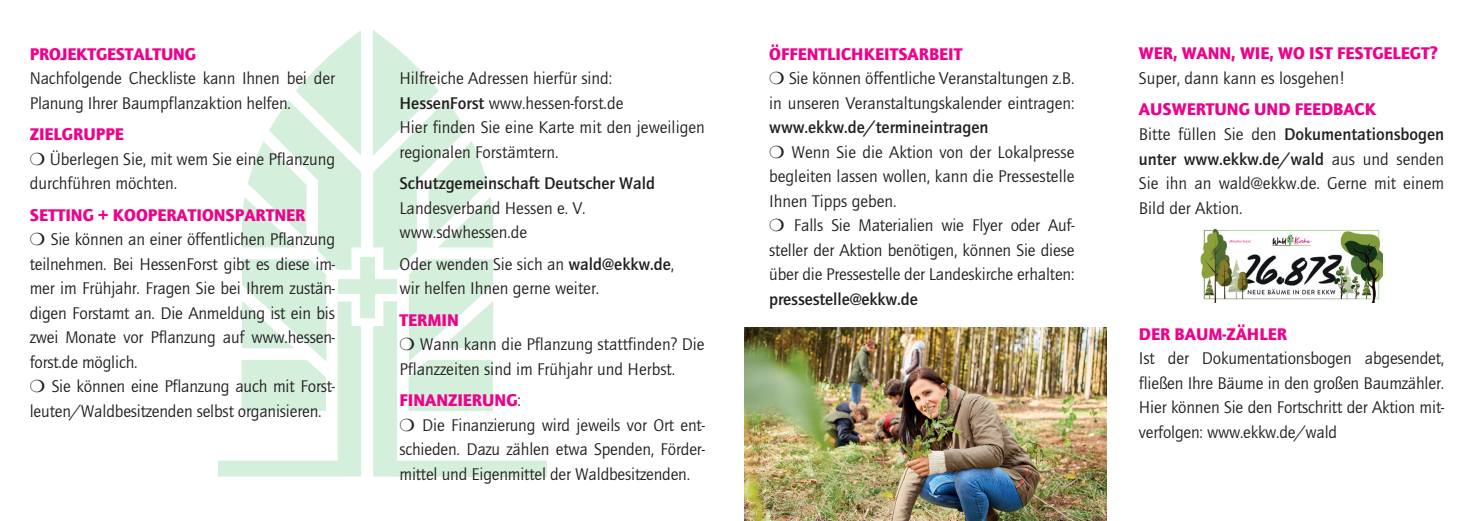
<style>
.page{position:relative;width:1474px;height:521px;background:#fff}
.page>*{position:absolute;margin:0;border:0;box-sizing:border-box;transform-origin:0 0}
.t1{font:17.5px/24.5px "Quay Itc T";letter-spacing:-.01em;color:#231f20}
.t2{font:900 17.5px "Quay Itc T";color:#ed028c}
.t3{font:700 17.5px "Quay Itc T";color:#231f20}
.s1{font-weight:900;color:#ed028c}
.s2{font-weight:700}
</style>
<div class="page">
<svg style="left:218px;top:30px;width:329px;height:447px"></svg>
<img style="left:1200px;top:228px;width:182px;height:75px">
<img style="left:744px;top:327px;width:362px;height:194px">
<p class="t2" style="left:30px;top:44px;width:168px">PROJEKTGESTALTUNG</p>
<p class="t1" style="left:30px;top:66px;width:307px">Nachfolgende Checkliste kann Ihnen bei der<br>Planung Ihrer Baumpflanzaktion helfen.</p>
<p class="t1" style="left:30px;top:122px;width:307px"><span class="s1">ZIELGRUPPE<br></span>❍ Überlegen Sie, mit wem Sie eine Pflanzung durchführen möchten.</p>
<p class="t1" style="left:30px;top:202px;width:307px"><span class="s1">SETTING + KOOPERATIONSPARTNER<br></span>❍ Sie können an einer öffentlichen Pflanzung teilnehmen. Bei HessenForst gibt es diese im&shy;mer im Frühjahr. Fragen Sie bei Ihrem zustän&shy;digen Forstamt an. Die Anmeldung ist ein bis zwei Monate vor Pflanzung auf www.hessen&shy;forst.de möglich.<br>❍ Sie können eine Pflanzung auch mit Forst&shy;leuten/Waldbesitzenden selbst organisieren.</p>
<p class="t1" style="left:399px;top:66px;width:307px">Hilfreiche Adressen hierfür sind:<br><span class="s2">HessenForst</span> www.hessen-forst.de<br>Hier finden Sie eine Karte mit den jeweiligen regionalen Forstämtern.</p>
<p class="t3" style="left:399px;top:173px;width:257px">Schutzgemeinschaft Deutscher Wald</p>
<p class="t1" style="left:399px;top:195px;width:187px">Landesverband Hessen e. V. www.sdwhessen.de</p>
<p class="t1" style="left:399px;top:251px;width:276px">Oder wenden Sie sich an <span class="s2">wald@ekkw.de</span>, wir helfen Ihnen gerne weiter.</p>
<p class="t1" style="left:399px;top:307px;width:307px"><span class="s1">TERMIN<br></span>❍ Wann kann die Pflanzung stattfinden? Die<br>Pflanzzeiten sind im Frühjahr und Herbst.</p>
<p class="t1" style="left:399px;top:388px;width:307px"><span class="s1">FINANZIERUNG</span>:<br>❍ Die Finanzierung wird jeweils vor Ort ent&shy;schieden. Dazu zählen etwa Spenden, Förder&shy;mittel und Eigenmittel der Waldbesitzenden.</p>
<p class="t1" style="left:769px;top:41px;width:307px"><span class="s1">ÖFFENTLICHKEITSARBEIT<br></span>❍ Sie können öffentliche Veranstaltungen z.B. in unseren Veranstaltungskalender eintragen:</p>
<p class="t1" style="left:769px;top:115px;width:307px"><span class="s2">www.ekkw.de/termineintragen<br></span>❍ Wenn Sie die Aktion von der Lokalpresse begleiten lassen wollen, kann die Pressestelle Ihnen Tipps geben.<br>❍ Falls Sie Materialien wie Flyer oder Auf&shy;steller der Aktion benötigen, können Sie diese über die Pressestelle der Landeskirche erhalten:</p>
<p class="t3" style="left:769px;top:289px;width:150px">pressestelle@ekkw.de</p>
<p class="t2" style="left:1138px;top:43px;width:300px">WER, WANN, WIE, WO IST FESTGELEGT?</p>
<p class="t1" style="left:1138px;top:66px;width:208px">Super, dann kann es losgehen!</p>
<p class="t1" style="left:1138px;top:97px;width:307px"><span class="s1">AUSWERTUNG UND FEEDBACK<br></span>Bitte füllen Sie den <span class="s2">Dokumentationsbogen unter www.ekkw.de/wald</span> aus und senden<br>Sie ihn an wald@ekkw.de. Gerne mit einem<br>Bild der Aktion.</p>
<p class="t2" style="left:1138px;top:323px;width:149px">DER BAUM-ZÄHLER</p>
<p class="t1" style="left:1138px;top:346px;width:307px;text-align:justify">Ist der Dokumentationsbogen abgesendet, fließen Ihre Bäume in den großen Baumzähler.<br>Hier können Sie den Fortschritt der Aktion mit&shy;verfolgen: www.ekkw.de/wald</p>
</div>
